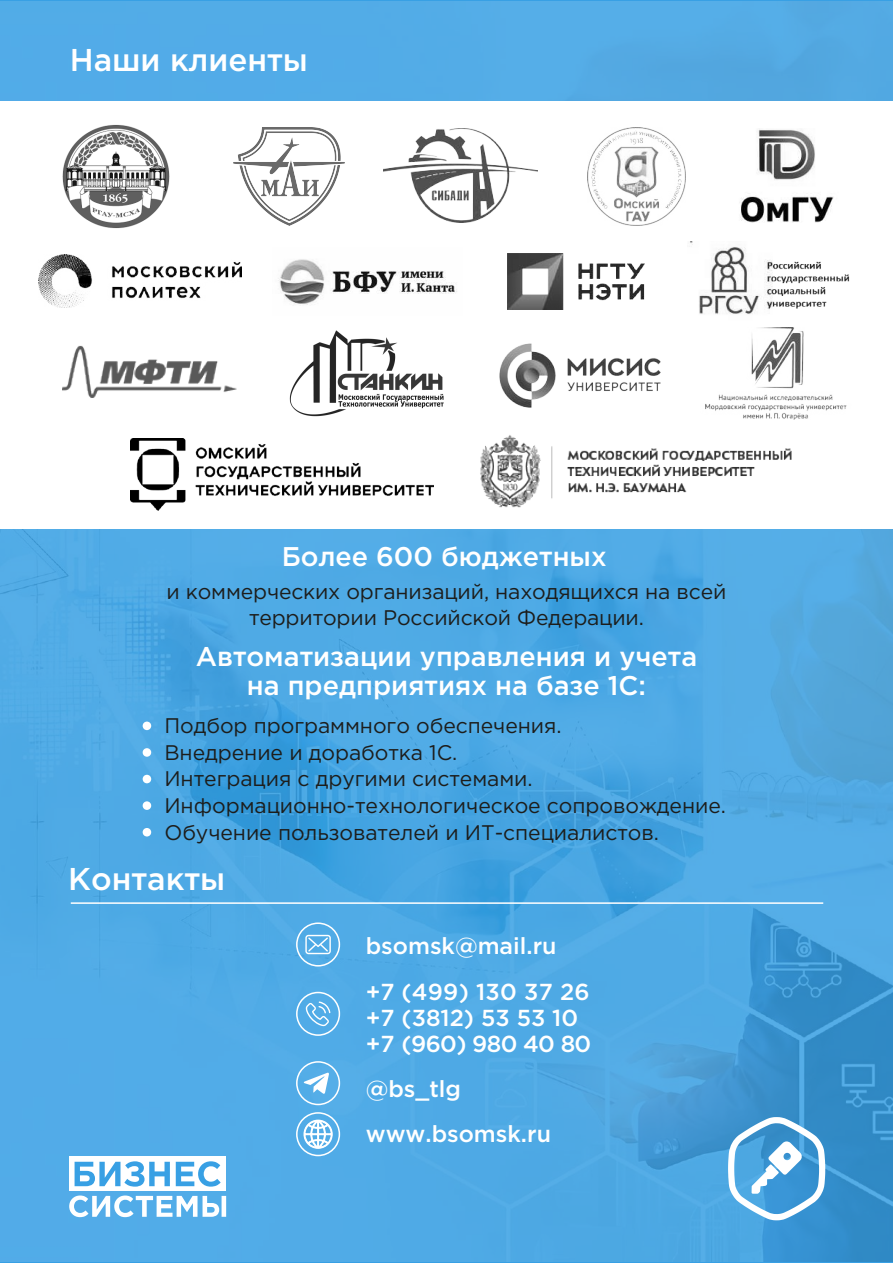
<style>
.page{position:relative;width:893px;height:1263px;background:#fff}
.page>*{position:absolute;margin:0;border:0;box-sizing:border-box;transform-origin:0 0}
.t1{font:500 31.5px "Gotham Pro";color:#fff}
.t2{font:500 27px/28.5px "Gotham Pro";color:#fff;text-align:center}
.t3{font:500 23.1px/46.2px "Gotham Pro";color:#fff}
.t4{font:21.15px/26.5px "Gotham Pro";letter-spacing:-.005em;color:#1d1d1b;text-align:center}
.s1{color:#fff}
</style>
<div class="page">
<img style="left:0;top:1px;width:893px;height:1260px">
<hr style="left:71px;top:902px;width:752px;height:2px;background:#fff">
<svg style="left:69px;top:1195px;width:157px;height:22px"></svg>
<div style="left:69px;top:1157px;width:157px;height:34px;background:#fff"></div>
<svg style="left:75px;top:1161px;width:95px;height:25px"></svg>
<svg style="left:176px;top:1161px;width:45px;height:25px"></svg>
<svg style="left:296px;top:1061px;width:44px;height:44px;background:#7abfec"></svg>
<svg style="left:296px;top:1112px;width:44px;height:44px"></svg>
<svg style="left:296px;top:922px;width:44px;height:44px;background:#71bbea"></svg>
<svg style="left:296px;top:992px;width:44px;height:44px;background:#6eb9ea"></svg>
<div style="left:0;top:101px;width:893px;height:427px;background:#fff"></div>
<img style="left:38px;top:266px;width:5px;height:30px">
<svg style="left:43px;top:125px;width:807px;height:386px"></svg>
<svg style="left:728px;top:1117px;width:97px;height:103px"></svg>
<svg style="left:140px;top:719px;width:14px;height:14px"></svg>
<svg style="left:140px;top:746px;width:14px;height:13px"></svg>
<svg style="left:140px;top:772px;width:14px;height:14px"></svg>
<svg style="left:140px;top:799px;width:14px;height:13px"></svg>
<svg style="left:140px;top:825px;width:14px;height:14px"></svg>
<h1 class="t1" style="left:70px;top:42px;width:240px">Наши клиенты</h1>
<p class="t2" style="left:282px;top:541px;width:326px">Более 600 бюджетных</p>
<p class="t4" style="left:167px;top:578px;width:561px">и коммерческих организаций, находящихся на всей территории Российской Федерации.</p>
<p class="t2" style="left:196px;top:642px;width:503px">Автоматизации управления и учета на предприятиях на базе 1С:</p>
<p class="t4" style="left:142px;top:712px;width:421px"><span class="s1">•</span> Подбор программного обеспечения.</p>
<p class="t4" style="left:142px;top:739px;width:317px"><span class="s1">•</span> Внедрение и доработка 1С.</p>
<p class="t4" style="left:142px;top:766px;width:392px"><span class="s1">•</span> Интеграция с другими системами.</p>
<p class="t4" style="left:142px;top:792px;width:586px"><span class="s1">•</span> Информационно-технологическое сопровождение.</p>
<p class="t4" style="left:142px;top:819px;width:519px"><span class="s1">•</span> Обучение пользователей и ИТ-специалистов.</p>
<h1 class="t1" style="left:68px;top:861px;width:159px">Контакты</h1>
<p class="t3" style="left:366px;top:922px;width:225px">bsomsk@mail.ru +7 (499) 130 37 26</p>
<p class="t3" style="left:366px;top:1004px;width:227px;line-height:26px">+7 (3812) 53 53 10 +7 (960) 980 40 80</p>
<p class="t3" style="left:366px;top:1065px;width:187px;line-height:44.8px">@bs_tlg www.bsomsk.ru</p>
</div>
